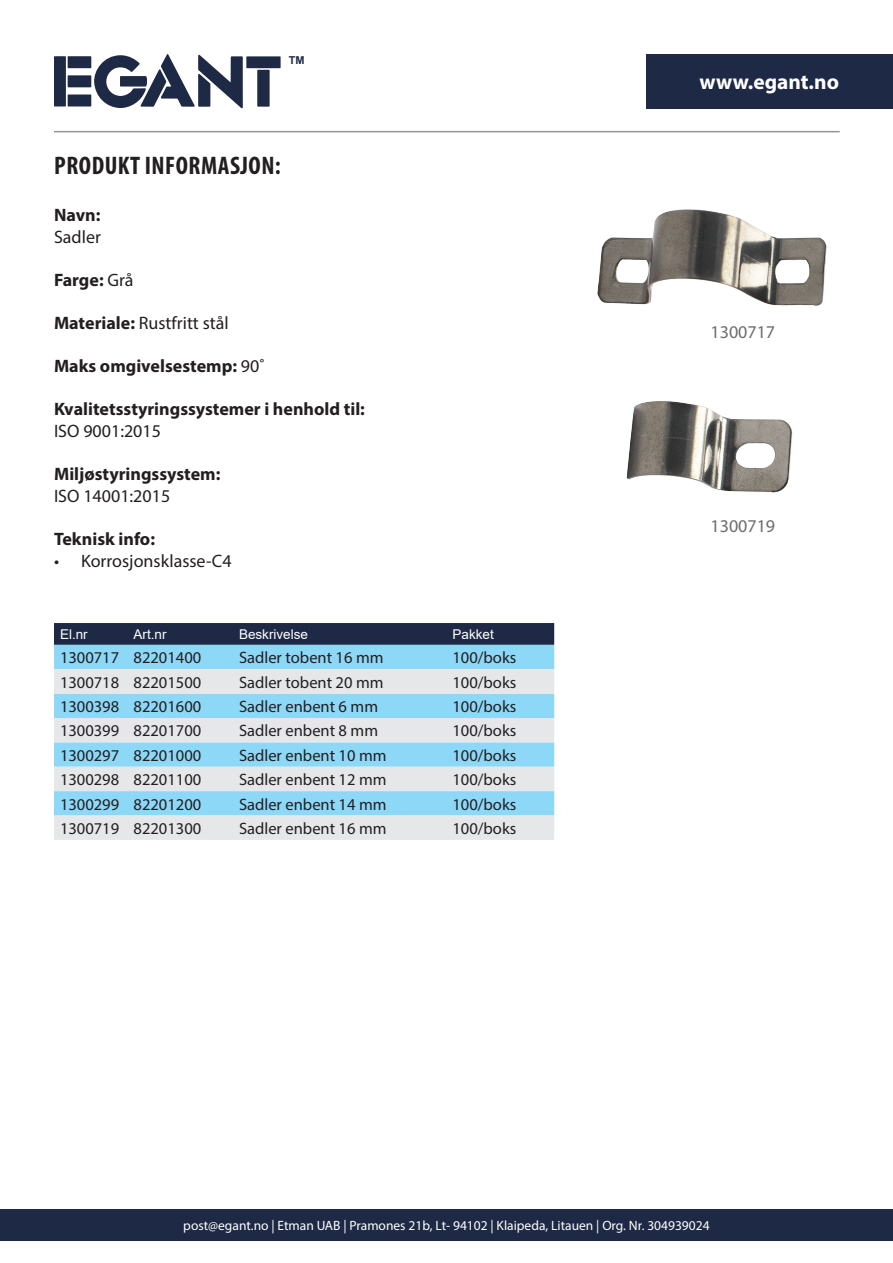
<style>
.page{position:relative;width:893px;height:1263px;background:#fff}
.page>*{position:absolute;margin:0;border:0;box-sizing:border-box;transform-origin:0 0}
.t1{font:700 condensed 25.5px "Myriad Pro";letter-spacing:.02em;color:#231f20}
.t2{font:700 21.3px "Myriad Pro";color:#fff}
.t3{font:700 18px "Myriad Pro";color:#231f20}
.t4{font:18px "Myriad Pro";color:#231f20}
.t5{font:18px "Myriad Pro";color:#6c6d70}
.t6{font:16.5px "Myriad Pro";color:#231f20}
.t7{font:13.5px "Myriad Pro";color:#fff}
.Text_box{font:13.5px "Arial";color:#fff}
.t8{font:700 10.95px "Arial";color:#1e2945}
.s1{font-weight:400}
.s2{font-weight:700}
</style>
<div class="page">
<hr style="left:54px;top:131px;width:786px;height:1px;background:#939598">
<div style="left:54px;top:56px;width:12px;height:50px;background:#1e2945"></div>
<div style="left:68px;top:56px;width:23px;height:12px;background:#1e2945"></div>
<div style="left:68px;top:75px;width:23px;height:12px;background:#1e2945"></div>
<div style="left:68px;top:95px;width:23px;height:11px;background:#1e2945"></div>
<svg style="left:94px;top:54px;width:149px;height:54px"></svg>
<div style="left:246px;top:56px;width:35px;height:12px;background:#1e2945"></div>
<div style="left:257px;top:70px;width:13px;height:37px;background:#1e2945"></div>
<div style="left:0;top:1209px;width:893px;height:32px;background:#1e2945"></div>
<div style="left:646px;top:54px;width:247px;height:54px;background:#1e2945"></div>
<div style="left:54px;top:623px;width:500px;height:22px;background:#1e2945"></div>
<div style="left:54px;top:645px;width:500px;height:24px;background:#8dd7f7"></div>
<svg style="left:54px;top:669px;width:500px;height:171px;background:#c0e0ef"></svg>
<img style="left:626px;top:401px;width:167px;height:92px">
<img style="left:597px;top:209px;width:230px;height:97px">
<p class="t8" style="left:289px;top:53px;width:17px">TM</p>
<p class="t1" style="left:54px;top:150px;width:228px">PRODUKT INFORMASJON:</p>
<p class="t3" style="left:54px;top:203px;width:48px">Navn:</p>
<p class="t4" style="left:54px;top:225px;width:48px">Sadler</p>
<p class="t3" style="left:54px;top:268px;width:81px">Farge: <span class="s1">Grå</span></p>
<p class="t4" style="left:54px;top:312px;width:176px"><span class="s2">Materiale:</span> Rustfritt stål</p>
<p class="t3" style="left:54px;top:354px;width:212px">Maks omgivelsestemp: <span class="s1">90˚</span></p>
<p class="t3" style="left:54px;top:398px;width:312px">Kvalitetsstyringssystemer i henhold til:</p>
<p class="t4" style="left:54px;top:420px;width:108px">ISO 9001:2015</p>
<p class="t3" style="left:54px;top:462px;width:168px">Miljøstyringssystem:</p>
<p class="t4" style="left:54px;top:485px;width:118px">ISO 14001:2015</p>
<p class="t3" style="left:54px;top:527px;width:103px">Teknisk info:</p>
<p class="t4" style="left:54px;top:549px;width:179px">• Korrosjonsklasse-C4</p>
<p class="Text_box" style="left:60px;top:625px;width:29px">El.nr</p>
<p class="Text_box" style="left:134px;top:625px;width:35px">Art.nr</p>
<p class="Text_box" style="left:239px;top:625px;width:71px">Beskrivelse</p>
<p class="Text_box" style="left:452px;top:625px;width:43px">Pakket</p>
<p class="t6" style="left:60px;top:647px;width:61px">1300717</p>
<p class="t6" style="left:134px;top:647px;width:69px">82201400</p>
<p class="t6" style="left:239px;top:647px;width:146px">Sadler tobent 16 mm</p>
<p class="t6" style="left:452px;top:647px;width:65px">100/boks</p>
<p class="t6" style="left:60px;top:672px;width:61px">1300718</p>
<p class="t6" style="left:134px;top:672px;width:69px">82201500</p>
<p class="t6" style="left:239px;top:672px;width:146px">Sadler tobent 20 mm</p>
<p class="t6" style="left:452px;top:672px;width:65px">100/boks</p>
<p class="t6" style="left:60px;top:696px;width:61px">1300398</p>
<p class="t6" style="left:134px;top:696px;width:69px">82201600</p>
<p class="t6" style="left:239px;top:696px;width:141px">Sadler enbent 6 mm</p>
<p class="t6" style="left:452px;top:696px;width:65px">100/boks</p>
<p class="t6" style="left:60px;top:721px;width:61px">1300399</p>
<p class="t6" style="left:134px;top:721px;width:69px">82201700</p>
<p class="t6" style="left:239px;top:721px;width:141px">Sadler enbent 8 mm</p>
<p class="t6" style="left:452px;top:721px;width:65px">100/boks</p>
<p class="t6" style="left:60px;top:745px;width:61px">1300297</p>
<p class="t6" style="left:134px;top:745px;width:69px">82201000</p>
<p class="t6" style="left:239px;top:745px;width:149px">Sadler enbent 10 mm</p>
<p class="t6" style="left:452px;top:745px;width:65px">100/boks</p>
<p class="t6" style="left:60px;top:769px;width:61px">1300298</p>
<p class="t6" style="left:134px;top:769px;width:69px">82201100</p>
<p class="t6" style="left:239px;top:769px;width:149px">Sadler enbent 12 mm</p>
<p class="t6" style="left:452px;top:769px;width:65px">100/boks</p>
<p class="t6" style="left:60px;top:794px;width:61px">1300299</p>
<p class="t6" style="left:134px;top:794px;width:69px">82201200</p>
<p class="t6" style="left:239px;top:794px;width:149px">Sadler enbent 14 mm</p>
<p class="t6" style="left:452px;top:794px;width:65px">100/boks</p>
<p class="t6" style="left:60px;top:818px;width:61px">1300719</p>
<p class="t6" style="left:134px;top:818px;width:69px">82201300</p>
<p class="t6" style="left:239px;top:818px;width:149px">Sadler enbent 16 mm</p>
<p class="t6" style="left:452px;top:818px;width:65px">100/boks</p>
<p class="t2" style="left:699px;top:68px;width:141px">www.egant.no</p>
<p class="t5" style="left:710px;top:321px;width:66px">1300717</p>
<p class="t5" style="left:710px;top:515px;width:66px">1300719</p>
<p class="t7" style="left:183px;top:1217px;width:528px">post@egant.no | Etman UAB | Pramones 21b, Lt- 94102 | Klaipeda, Litauen | Org. Nr. 304939024</p>
</div>
